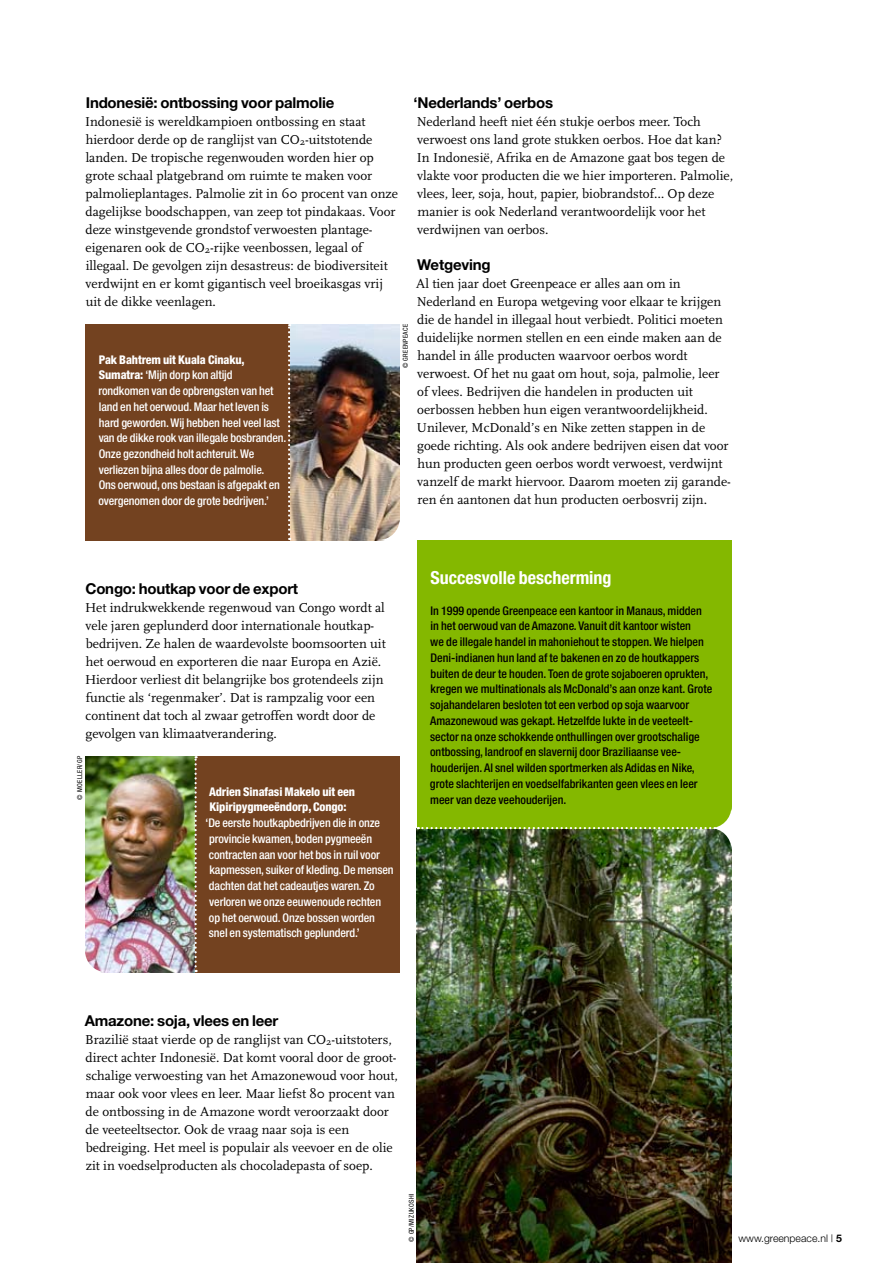
<style>
.page{position:relative;width:893px;height:1263px;background:#fff}
.page>*{position:absolute;margin:0;border:0;box-sizing:border-box;transform-origin:0 0}
.t1{font:700 condensed 18px "Helvetica Neue";color:#fff}
.t2{font:700 15px "Helvetica Neue";letter-spacing:-.015em;color:#000}
.t3{font:13.5px/18px "Scala";color:#000}
.t4{font:500 condensed 12px/15.8px "Helvetica Neue";color:#000}
.t5{font:500 condensed 12px/15.8px "Helvetica Neue";letter-spacing:-.01em;color:#fff}
.t6{font:800 condensed 12px/15.8px "Helvetica Neue";letter-spacing:-.01em;color:#fff}
.t7{font:300 10.5px "Helvetica Neue";color:#000}
.t8{font:condensed 6.75px "Helvetica Neue";letter-spacing:.05em;color:#000}
.s1{font-weight:800}
.s2{font-weight:700}
</style>
<div class="page">
<img style="left:290px;top:324px;width:110px;height:216px">
<svg style="left:378px;top:519px;width:43px;height:42px"></svg>
<img style="left:417px;top:828px;width:314px;height:435px">
<div style="left:417px;top:540px;width:314px;height:288px;background:#84b800"></div>
<svg style="left:710px;top:807px;width:43px;height:42px"></svg>
<svg style="left:418px;top:827px;width:315px;height:2px"></svg>
<div style="left:85px;top:324px;width:204px;height:216px;background:#734220"></div>
<img style="left:85px;top:756px;width:109px;height:216px">
<div style="left:196px;top:756px;width:204px;height:216px;background:#734220"></div>
<svg style="left:288px;top:324px;width:2px;height:216px"></svg>
<svg style="left:64px;top:951px;width:42px;height:42px"></svg>
<svg style="left:194px;top:756px;width:3px;height:216px"></svg>
<p class="t2" style="left:86px;top:93px;width:250px">Indonesië: ontbossing voor palmolie</p>
<p class="t3" style="left:85px;top:113px;width:314px">Indonesië is wereldkampioen ontbossing en staat hierdoor derde op de ranglijst van CO<sub>2</sub>-uitstotende landen. De tropische regenwouden worden hier op grote schaal platgebrand om ruimte te maken voor palmolieplantages. Palmolie zit in 60 procent van onze dagelijkse boodschappen, van zeep tot pindakaas. Voor deze winstgevende grondstof verwoesten plantage&shy;eigenaren ook de CO<sub>2</sub>-rijke veenbossen, legaal of illegaal. De gevolgen zijn desastreus: de biodiversiteit verdwijnt en er komt gigantisch veel broeikasgas vrij uit de dikke veenlagen.</p>
<p class="t2" style="left:414px;top:93px;width:141px">‘Nederlands’ oerbos</p>
<p class="t3" style="left:417px;top:113px;width:318px">Nederland heeft niet één stukje oerbos meer. Toch verwoest ons land grote stukken oerbos. Hoe dat kan?<br>In Indonesië, Afrika en de Amazone gaat bos tegen de vlakte voor producten die we hier importeren. Palmolie, vlees, leer, soja, hout, papier, biobrandstof… Op deze manier is ook Nederland verantwoordelijk voor het verdwijnen van oerbos.</p>
<p class="t2" style="left:417px;top:255px;width:75px">Wetgeving</p>
<p class="t3" style="left:416px;top:275px;width:315px">Al tien jaar doet Greenpeace er alles aan om in Nederland en Europa wetgeving voor elkaar te krijgen die de handel in illegaal hout verbiedt. Politici moeten duidelijke normen stellen en een einde maken aan de handel in álle producten waarvoor oerbos wordt verwoest. Of het nu gaat om hout, soja, palmolie, leer of vlees. Bedrijven die handelen in producten uit oerbossen hebben hun eigen verantwoordelijkheid.<br>Unilever, McDonald’s en Nike zetten stappen in de goede richting. Als ook andere bedrijven eisen dat voor hun producten geen oerbos wordt verwoest, verdwijnt vanzelf de markt hiervoor. Daarom moeten zij garande&shy;ren én aantonen dat hun producten oerbosvrij zijn.</p>
<p class="t8" style="left:402px;top:368px;width:46px;rotate:-90deg">© Greenpeace</p>
<p class="t5" style="left:98px;top:351px;width:190px"><span class="s1">Pak Bahtrem uit Kuala Cinaku, Sumatra:</span> ‘Mijn dorp kon altijd<br>rondkomen van de opbrengsten van het land en het oerwoud. Maar het leven is hard geworden. Wij hebben heel veel last van de dikke rook van illegale bosbranden.<br>Onze gezondheid holt achteruit. We verliezen bijna alles door de palmolie.<br>Ons oerwoud, ons bestaan is afgepakt en overgenomen door de grote bedrijven.’</p>
<p class="t2" style="left:85px;top:579px;width:214px">Congo: houtkap voor de export</p>
<p class="t3" style="left:85px;top:599px;width:302px">Het indrukwekkende regenwoud van Congo wordt al vele jaren geplunderd door internationale houtkap&shy;bedrijven. Ze halen de waardevolste boomsoorten uit het oerwoud en exporteren die naar Europa en Azië.<br>Hierdoor verliest dit belangrijke bos grotendeels zijn functie als ‘regenmaker’. Dat is rampzalig voor een continent dat toch al zwaar getroffen wordt door de gevolgen van klimaatverandering.</p>
<p class="t8" style="left:76px;top:800px;width:45px;rotate:-90deg">© Moeller/GP</p>
<p class="t6" style="left:209px;top:783px;width:147px">Adrien Sinafasi Makelo uit een<br>Kipiripygmeeëndorp, Congo:</p>
<p class="t5" style="left:206px;top:815px;width:189px">‘De eerste houtkapbedrijven die in onze provincie kwamen, boden pygmeeën contracten aan voor het bos in ruil voor kapmessen, suiker of kleding. De mensen dachten dat het cadeautjes waren. Zo verloren we onze eeuwenoude rechten<br>op het oerwoud. Onze bossen worden<br>snel en systematisch geplunderd.’</p>
<h1 class="t1" style="left:430px;top:566px;width:183px">Succesvolle bescherming</h1>
<p class="t4" style="left:430px;top:602px;width:284px">In 1999 opende Greenpeace een kantoor in Manaus, midden in het oerwoud van de Amazone. Vanuit dit kantoor wisten<br>we de illegale handel in mahoniehout te stoppen. We hielpen Deni-indianen hun land af te bakenen en zo de houtkappers buiten de deur te houden. Toen de grote sojaboeren oprukten, kregen we multinationals als McDonald’s aan onze kant. Grote sojahandelaren besloten tot een verbod op soja waarvoor Amazonewoud was gekapt. Hetzelfde lukte in de veeteelt&shy;sector na onze schokkende onthullingen over grootschalige ontbossing, landroof en slavernij door Braziliaanse vee&shy;houderijen. Al snel wilden sportmerken als Adidas en Nike, grote slachterijen en voedselfabrikanten geen vlees en leer meer van deze veehouderijen.</p>
<p class="t2" style="left:85px;top:1011px;width:195px">Amazone: soja, vlees en leer</p>
<p class="t3" style="left:85px;top:1031px;width:314px">Brazilië staat vierde op de ranglijst van CO<sub>2</sub>-uitstoters, direct achter Indonesië. Dat komt vooral door de groot&shy;schalige verwoesting van het Amazonewoud voor hout, maar ook voor vlees en leer. Maar liefst 80 procent van de ontbossing in de Amazone wordt veroorzaakt door de veeteeltsector. Ook de vraag naar soja is een bedreiging. Het meel is populair als veevoer en de olie zit in voedselproducten als chocoladepasta of soep.</p>
<p class="t8" style="left:408px;top:1242px;width:50px;rotate:-90deg">© GP/mizukoshi</p>
<p class="t7" style="left:738px;top:1232px;width:105px">www.greenpeace.nl | <span class="s2">5</span></p>
</div>
